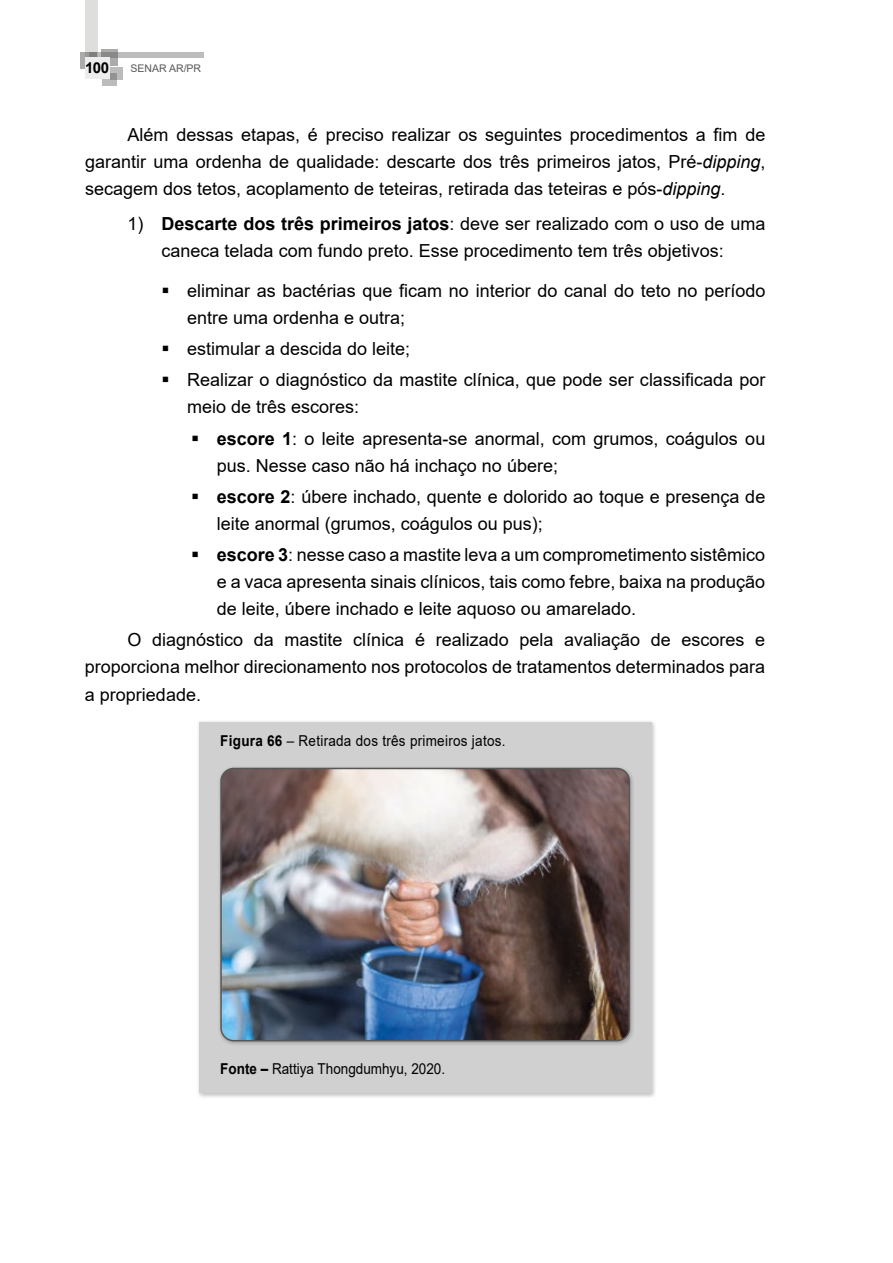
<style>
.page{position:relative;width:893px;height:1263px;background:#fff}
.page>*{position:absolute;margin:0;border:0;box-sizing:border-box;transform-origin:0 0}
.t1{font:18px/27px "Arial";color:#000}
.t2{font:15px "Arial";letter-spacing:.02em;color:#000;scale:.9 1}
.t3{font:15px "Arial";color:#000;scale:.9 1}
.t4{font:700 15px "Arial";color:#000}
.t5{font:10.5px "Arial";color:#575756}
.s1{font-style:italic}
.s2{font-weight:700}
</style>
<div class="page">
<svg style="left:102px;top:73px;width:15px;height:12px"></svg>
<svg style="left:111px;top:67px;width:12px;height:12px"></svg>
<div style="left:80px;top:52px;width:17px;height:16px;background:#ababaa"></div>
<svg style="left:101px;top:50px;width:17px;height:16px"></svg>
<svg style="left:97px;top:52px;width:107px;height:6px"></svg>
<svg style="left:85px;top:0;width:12px;height:58px"></svg>
<div style="left:85px;top:58px;width:24px;height:21px;background:#ededed"></div>
<div style="left:196px;top:720px;width:460px;height:378px;background:#000;opacity:.25"></div>
<div style="left:199px;top:722px;width:452px;height:371px;background:#d0d0d0"></div>
<div style="left:218px;top:766px;width:417px;height:281px;background:#000;opacity:.25"></div>
<img style="left:221px;top:768px;width:408px;height:273px">
<div style="left:220px;top:768px;width:410px;height:273px;border:2px solid #575756;border-radius:13px"></div>
<p class="t4" style="left:85px;top:57px;width:26px">100</p>
<p class="t5" style="left:131px;top:61px;width:72px">SENAR AR/PR</p>
<p class="t1" style="left:85px;top:121px;width:682px;text-align:justify;text-indent:43px">Além dessas etapas, é preciso realizar os seguintes procedimentos a fim de garantir uma ordenha de qualidade: descarte dos três primeiros jatos, Pré-<span class="s1">dipping</span>, secagem dos tetos, acoplamento de teteiras, retirada das teteiras e pós-<span class="s1">dipping</span>.</p>
<p class="t1" style="left:128px;top:210px;width:639px;text-align:center">1) <span class="s2">Descarte dos três primeiros jatos</span>: deve ser realizado com o uso de uma caneca telada com fundo preto. Esse procedimento tem três objetivos:</p>
<p class="t1" style="left:187px;top:277px;width:580px">eliminar as bactérias que ficam no interior do canal do teto no período entre uma ordenha e outra;</p>
<p class="t1" style="left:187px;top:333px;width:580px;line-height:31.2px">estimular a descida do leite;<br>Realizar o diagnóstico da mastite clínica, que pode ser classificada por</p>
<p class="t1" style="left:217px;top:391px;width:550px;line-height:31.2px;text-indent:-30px">meio de três escores:<br><span class="s2">escore 1</span>: o leite apresenta-se anormal, com grumos, coágulos ou</p>
<p class="t1" style="left:217px;top:450px;width:550px;line-height:31.2px">pus. Nesse caso não há inchaço no úbere;<br><span class="s2">escore 2</span>: úbere inchado, quente e dolorido ao toque e presença de</p>
<p class="t1" style="left:217px;top:508px;width:550px;line-height:31.2px">leite anormal (grumos, coágulos ou pus);<br><span class="s2">escore 3</span>: nesse caso a mastite leva a um comprometimento sistêmico</p>
<p class="t1" style="left:217px;top:568px;width:550px">e a vaca apresenta sinais clínicos, tais como febre, baixa na produção de leite, úbere inchado e leite aquoso ou amarelado.</p>
<p class="t1" style="left:85px;top:626px;width:682px;text-align:justify;text-indent:43px">O diagnóstico da mastite clínica é realizado pela avaliação de escores e proporciona melhor direcionamento nos protocolos de tratamentos determinados para a propriedade.</p>
<p class="t2" style="left:220px;top:730px;width:318px"><span class="s2">Figura 66</span> – Retirada dos três primeiros jatos.</p>
<p class="t3" style="left:220px;top:1058px;width:251px"><span class="s2">Fonte –</span> Rattiya Thongdumhyu, 2020.</p>
</div>
